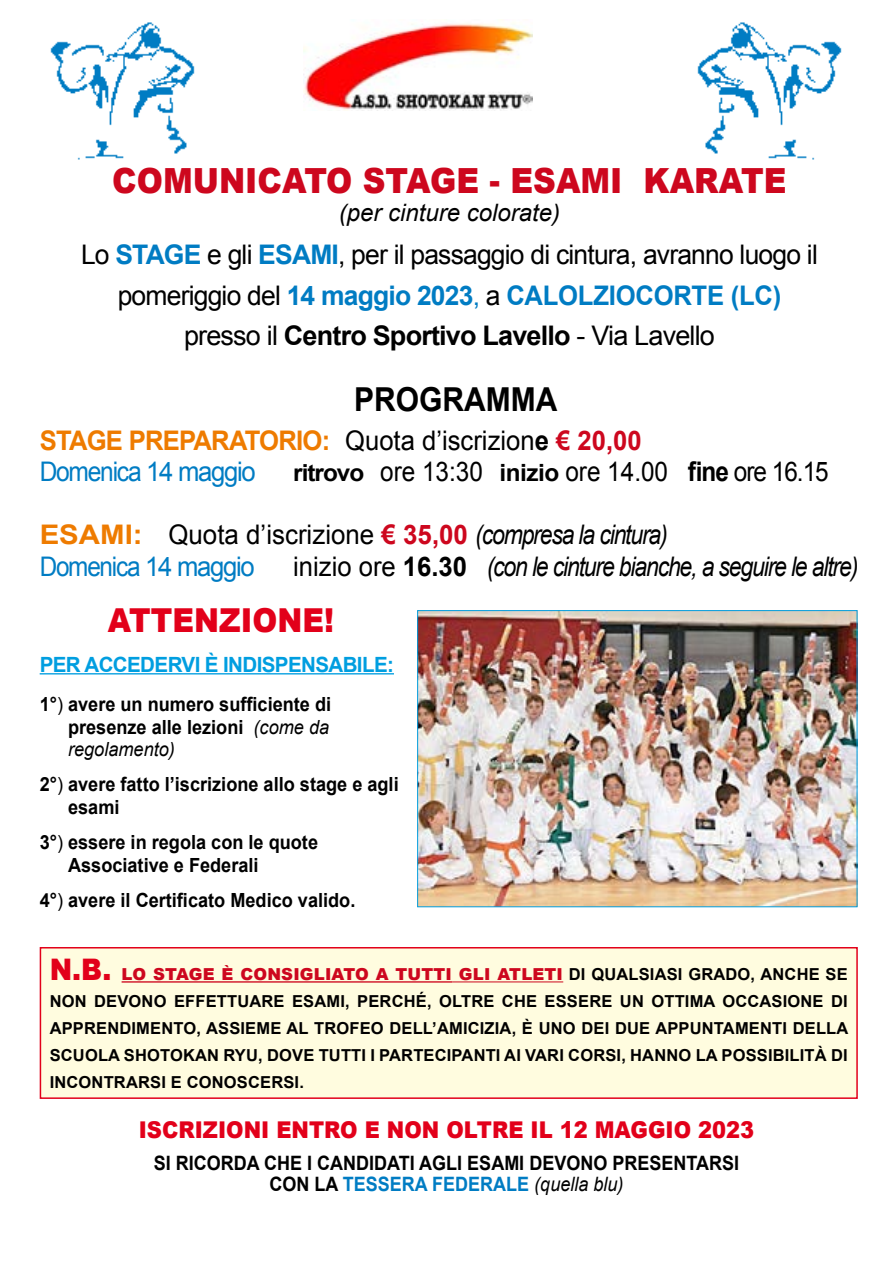
<style>
.page{position:relative;width:893px;height:1263px;background:#fff}
.page>*{position:absolute;margin:0;border:0;box-sizing:border-box;transform-origin:0 0}
.t1{font:900 34.65px "Arial";color:#cd071e;scale:.91 1}
.t2{font:900 33px "Arial";color:#e2001a;scale:.91 1}
.t3{font:700 33px "Arial";color:#000;scale:.91 1}
.t4{font:27px/40.5px "Arial";letter-spacing:-.03em;color:#000;text-align:center}
.t5{font:italic 27px/31.5px "Arial";letter-spacing:-.05em;color:#000;scale:.85 1}
.t6{font:700 27px/31.5px "Arial";letter-spacing:-.03em;color:#ee7b00;scale:.95 1}
.t7{font:27px "Arial";color:#000;scale:.9 1}
.t8{font:italic 24px "Arial";color:#000}
.t9{font:900 23.1px "Arial";color:#e2001a;scale:.91 1}
.t10{font:700 21px "Arial";letter-spacing:-.03em;color:#009ee0}
.t11{font:700 19.8px/21.6px "Arial";color:#000;text-align:center;scale:.91 1}
.t12{font:700 19.5px/22.5px "Arial";color:#000;scale:.93 1}
.t13{font:700 16.5px/27px "Arial";letter-spacing:.01em;color:#000;text-align:justify}
.s1{font-weight:700;color:#007cc3}
.s2{color:#007cc3}
.s3{font-weight:700}
.s4{font-weight:400;color:#000}
.s5{color:#000}
.s6{color:#cd071e}
.s7{font-weight:400;color:#007cc3}
.s8{font-weight:700;font-size:23.55px}
.s9{font-weight:700;font-size:23.7px}
.s10{font-weight:700;font-style:normal;color:#ee7b00}
.s11{font-style:normal}
.s12{font-weight:700;font-style:normal;color:#cd071e}
.s13{font-style:normal;color:#007cc3}
.s14{font-weight:700;font-style:normal}
.s15{font-weight:400}
.s16{font-weight:400;font-style:italic}
.s17{font-weight:900;font-size:29.7px;color:#e2001a}
.s18{font-weight:900;color:#cd071e}
</style>
<div class="page">
<img style="left:304px;top:23px;width:229px;height:88px">
<hr style="left:40px;top:673px;width:354px;height:1px;background:#009ee0">
<div style="left:40px;top:948px;width:817px;height:150px;background:#fffcdf"></div>
<hr style="left:122px;top:981px;width:330px;height:1px;background:#cd071e">
<hr style="left:452px;top:981px;width:111px;height:1px;background:#cd071e">
<div style="left:40px;top:947px;width:818px;height:152px;border:2px solid #e2001a"></div>
<img style="left:419px;top:612px;width:436px;height:293px">
<div style="left:417px;top:610px;width:440px;height:297px;border:1px solid #009ee0"></div>
<img style="left:50px;top:22px;width:145px;height:138px">
<img style="left:697px;top:22px;width:145px;height:138px">
<h1 class="t1" style="left:112px;top:155px;width:742px">COMUNICATO STAGE - ESAMI KARATE</h1>
<h3 class="t8" style="left:339px;top:197px;width:223px">(per cinture colorate)</h3>
<h3 class="t4" style="left:81px;top:235px;width:738px">Lo <span class="s1">STAGE</span> e gli <span class="s1">ESAMI</span>, per il passaggio di cintura, avranno luogo il pomeriggio del <span class="s1">14 maggio 2023</span><span class="s2">,</span> a <span class="s1">CALOLZIOCORTE (LC) </span>presso il <span class="s3">Centro Sportivo Lavello</span> - Via Lavello</h3>
<h2 class="t3" style="left:354px;top:377px;width:225px">PROGRAMMA</h2>
<h3 class="t6" style="left:40px;top:425px;width:635px">STAGE PREPARATORIO: <span class="s4">Quota d’iscrizion</span><span class="s5">e</span> <span class="s6">€ 20,00<br></span><span class="s7">Domenica 14 maggio</span></h3>
<h3 class="t7" style="left:293px;top:454px;width:596px"><span class="s8">ritrovo</span> ore 13:30 <span class="s9">inizio</span> ore 14.00 <span class="s3">fine</span> ore 16.15</h3>
<h3 class="t5" style="left:40px;top:519px;width:740px"><span class="s10">ESAMI:</span> <span class="s11">Quota d’iscrizione</span> <span class="s12">€ 35,00</span> (compresa la cintura)<br><span class="s13">Domenica 14 maggio</span></h3>
<h3 class="t5" style="left:293px;top:551px;width:666px"><span class="s11">inizio ore</span> <span class="s14">16.30</span> (con le cinture bianche, a seguire le altre)</h3>
<h2 class="t2" style="left:108px;top:596px;width:250px">ATTENZIONE!</h2>
<p class="t10" style="left:40px;top:650px;width:356px">PER ACCEDERVI È INDISPENSABILE:</p>
<p class="t12" style="left:68px;top:694px;width:284px;text-align:justify;text-indent:-28px">1°<span class="s15">)</span> avere un numero sufficiente di presenze alle lezioni <span class="s16">(come da regolamento)</span></p>
<p class="t12" style="left:68px;top:774px;width:357px;text-indent:-28px">2°<span class="s15">)</span> avere fatto l’iscrizione allo stage e agli esami</p>
<p class="t12" style="left:68px;top:832px;width:270px;text-indent:-28px">3°<span class="s15">)</span> essere in regola con le quote<br>Associative e Federali</p>
<p class="t12" style="left:40px;top:889px;width:341px">4°<span class="s15">)</span> avere il Certificato Medico valido.</p>
<p class="t13" style="left:50px;top:961px;width:800px"><span class="s17">N.B.</span> <span class="s18">LO STAGE È CONSIGLIATO A TUTTI GLI ATLETI</span> DI QUALSIASI GRADO, ANCHE SE NON DEVONO EFFETTUARE ESAMI, PERCHÉ, OLTRE CHE ESSERE UN OTTIMA OCCASIONE DI APPRENDIMENTO, ASSIEME AL TROFEO DELL’AMICIZIA, È UNO DEI DUE APPUNTAMENTI DELLA SCUOLA SHOTOKAN RYU, DOVE TUTTI I PARTECIPANTI AI VARI CORSI, HANNO LA POSSIBILITÀ DI INCONTRARSI E CONOSCERSI.</p>
<h3 class="t9" style="left:139px;top:1113px;width:678px">ISCRIZIONI ENTRO E NON OLTRE IL 12 MAGGIO 2023</h3>
<p class="t11" style="left:154px;top:1153px;width:644px">SI RICORDA CHE I CANDIDATI AGLI ESAMI DEVONO PRESENTARSI<br>CON LA <span class="s2">TESSERA FEDERALE</span> <span class="s16">(quella blu)</span></p>
</div>
